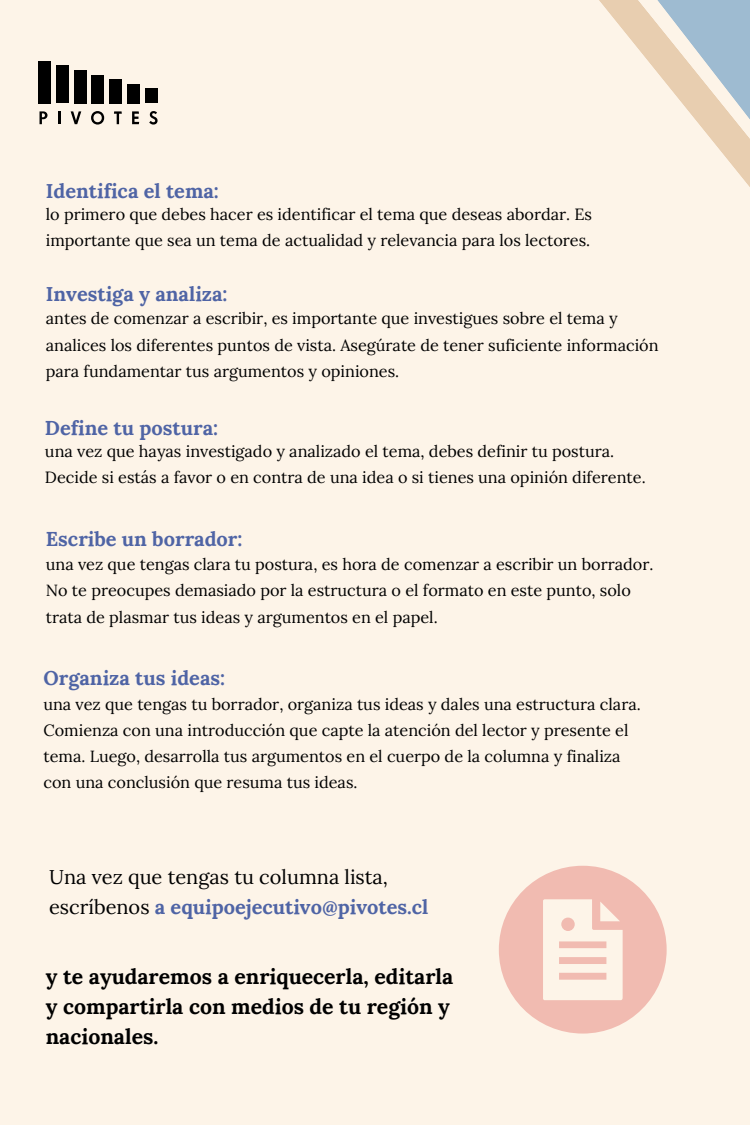
<style>
.page{position:relative;width:750px;height:1125px;background:#fdf4e8}
.page>*{position:absolute;margin:0;border:0;box-sizing:border-box;transform-origin:0 0}
.t1{font:700 21.25px/30px "Lora";color:#000}
.t2{font:700 20px "Lora";color:#4f64a5}
.t3{font:20px/30px "Lora";color:#000}
.t4{font:16.25px/26.2px "Lora";color:#000}
.s1{font-weight:700;color:#4f64a5}
</style>
<div class="page">
<svg style="left:599px;top:0;width:151px;height:187px"></svg>
<svg style="left:40px;top:111px;width:8px;height:13px"></svg>
<svg style="left:58px;top:111px;width:2px;height:13px"></svg>
<svg style="left:71px;top:111px;width:10px;height:13px"></svg>
<svg style="left:91px;top:111px;width:13px;height:14px"></svg>
<svg style="left:114px;top:111px;width:8px;height:13px"></svg>
<svg style="left:132px;top:111px;width:7px;height:13px"></svg>
<svg style="left:149px;top:111px;width:9px;height:14px"></svg>
<div style="left:38px;top:61px;width:13px;height:42px;background:#000"></div>
<div style="left:56px;top:66px;width:13px;height:37px;background:#000"></div>
<div style="left:74px;top:70px;width:12px;height:33px;background:#000"></div>
<div style="left:91px;top:75px;width:13px;height:28px;background:#000"></div>
<div style="left:109px;top:79px;width:13px;height:24px;background:#000"></div>
<div style="left:127px;top:84px;width:13px;height:19px;background:#000"></div>
<div style="left:145px;top:88px;width:13px;height:15px;background:#000"></div>
<svg style="left:499px;top:866px;width:168px;height:168px"></svg>
<p class="t2" style="left:46px;top:178px;width:175px">Identifica el tema:</p>
<p class="t4" style="left:46px;top:201px;width:548px">lo primero que debes hacer es identificar el tema que deseas abordar. Es importante que sea un tema de actualidad y relevancia para los lectores.</p>
<p class="t2" style="left:46px;top:281px;width:183px">Investiga y analiza:</p>
<p class="t4" style="left:46px;top:305px;width:614px">antes de comenzar a escribir, es importante que investigues sobre el tema y analices los diferentes puntos de vista. Asegúrate de tener suficiente información para fundamentar tus argumentos y opiniones.</p>
<p class="t2" style="left:45px;top:415px;width:175px">Define tu postura:</p>
<p class="t4" style="left:45px;top:438px;width:602px">una vez que hayas investigado y analizado el tema, debes definir tu postura.<br>Decide si estás a favor o en contra de una idea o si tienes una opinión diferente.</p>
<p class="t2" style="left:46px;top:526px;width:198px">Escribe un borrador:</p>
<p class="t4" style="left:46px;top:551px;width:609px">una vez que tengas clara tu postura, es hora de comenzar a escribir un borrador.<br>No te preocupes demasiado por la estructura o el formato en este punto, solo trata de plasmar tus ideas y argumentos en el papel.</p>
<p class="t2" style="left:43px;top:665px;width:183px">Organiza tus ideas:</p>
<p class="t4" style="left:43px;top:691px;width:599px">una vez que tengas tu borrador, organiza tus ideas y dales una estructura clara.<br>Comienza con una introducción que capte la atención del lector y presente el tema. Luego, desarrolla tus argumentos en el cuerpo de la columna y finaliza</p>
<p class="t4" style="left:43px;top:769px;width:316px">con una conclusión que resuma tus ideas.</p>
<p class="t3" style="left:49px;top:862px;width:381px">Una vez que tengas tu columna lista, escríbenos <span class="s1">a equipoejecutivo@pivotes.cl</span></p>
<p class="t1" style="left:46px;top:961px;width:409px">y te ayudaremos a enriquecerla, editarla</p>
<p class="t1" style="left:46px;top:991px;width:406px">y compartirla con medios de tu región y nacionales.</p>
</div>
